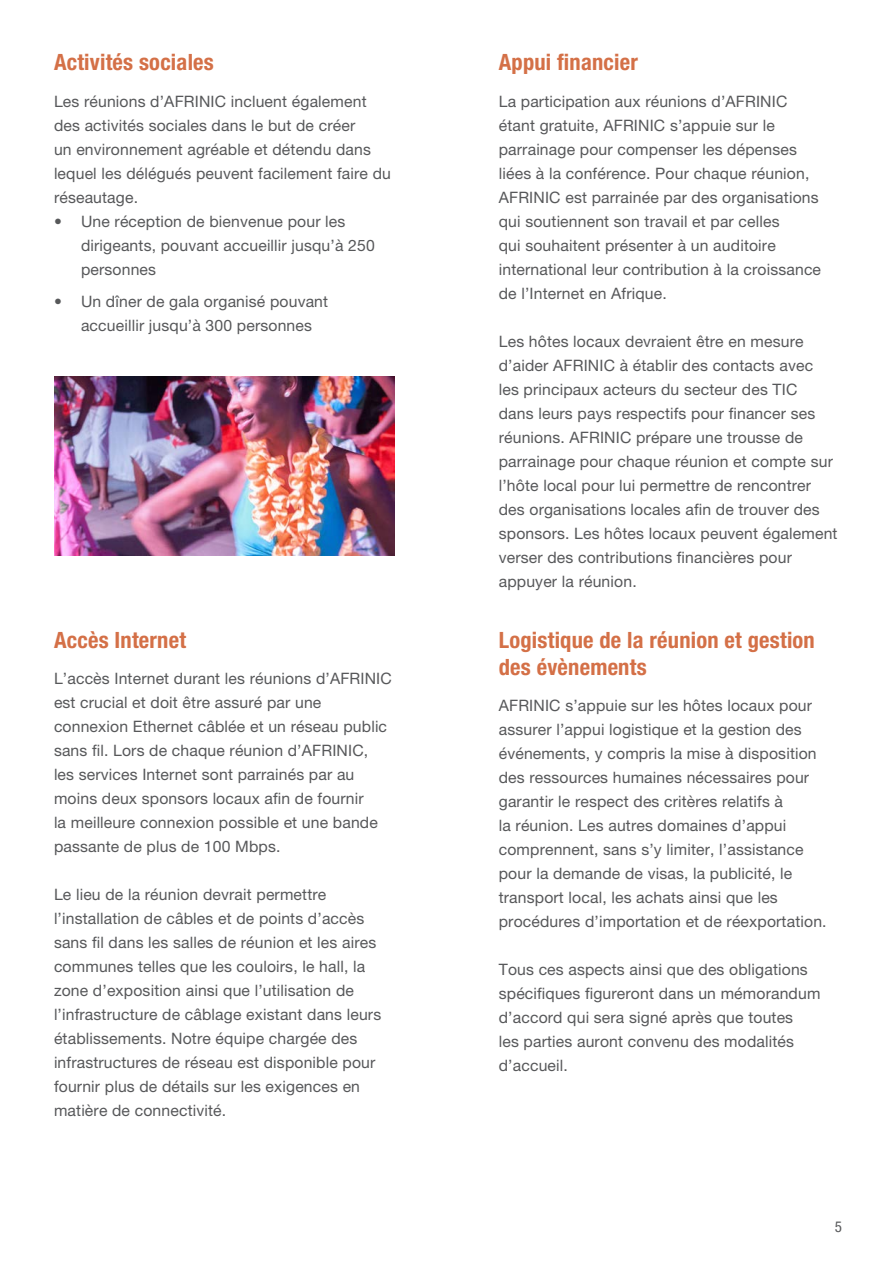
<style>
.page{position:relative;width:893px;height:1263px;background:#fff}
.page>*{position:absolute;margin:0;border:0;box-sizing:border-box;transform-origin:0 0}
.Paragraph_Style_1{font:700 condensed 22.5px/27px "Helvetica Neue LT Pro";letter-spacing:.01em;color:#d47047}
.body{font:15.75px/24px "Helvetica Neue LT Pro";letter-spacing:.01em;color:#57585a}
.t1{font:condensed 15px "Helvetica Neue LT Pro";color:#57585a}
</style>
<div class="page">
<img style="left:54px;top:376px;width:340px;height:179px">
<p class="Paragraph_Style_1" style="left:54px;top:48px;width:161px">Activités sociales</p>
<p class="body" style="left:54px;top:89px;width:338px">Les réunions d’AFRINIC incluent également des activités sociales dans le but de créer<br>un environnement agréable et détendu dans lequel les délégués peuvent facilement faire du réseautage.</p>
<p class="body" style="left:81px;top:209px;width:295px;text-indent:-27px">• Une réception de bienvenue pour les dirigeants, pouvant accueillir jusqu’à 250 personnes</p>
<p class="body" style="left:81px;top:290px;width:249px;text-indent:-27px">• Un dîner de gala organisé pouvant accueillir jusqu’à 300 personnes</p>
<p class="Paragraph_Style_1" style="left:54px;top:626px;width:134px">Accès Internet</p>
<p class="body" style="left:54px;top:666px;width:339px">L’accès Internet durant les réunions d’AFRINIC est crucial et doit être assuré par une connexion Ethernet câblée et un réseau public sans fil. Lors de chaque réunion d’AFRINIC, les services Internet sont parrainés par au moins deux sponsors locaux afin de fournir<br>la meilleure connexion possible et une bande passante de plus de 100 Mbps.</p>
<p class="body" style="left:54px;top:882px;width:329px">Le lieu de la réunion devrait permettre l’installation de câbles et de points d’accès sans fil dans les salles de réunion et les aires communes telles que les couloirs, le hall, la zone d’exposition ainsi que l’utilisation de l’infrastructure de câblage existant dans leurs établissements. Notre équipe chargée des infrastructures de réseau est disponible pour fournir plus de détails sur les exigences en matière de connectivité.</p>
<p class="Paragraph_Style_1" style="left:499px;top:48px;width:141px">Appui financier</p>
<p class="body" style="left:499px;top:89px;width:324px">La participation aux réunions d’AFRINIC étant gratuite, AFRINIC s’appuie sur le parrainage pour compenser les dépenses liées à la conférence. Pour chaque réunion, AFRINIC est parrainée par des organisations qui soutiennent son travail et par celles<br>qui souhaitent présenter à un auditoire international leur contribution à la croissance de l’Internet en Afrique.</p>
<p class="body" style="left:499px;top:329px;width:340px">Les hôtes locaux devraient être en mesure d’aider AFRINIC à établir des contacts avec<br>les principaux acteurs du secteur des TIC<br>dans leurs pays respectifs pour financer ses réunions. AFRINIC prépare une trousse de parrainage pour chaque réunion et compte sur l’hôte local pour lui permettre de rencontrer des organisations locales afin de trouver des sponsors. Les hôtes locaux peuvent également verser des contributions financières pour appuyer la réunion.</p>
<p class="Paragraph_Style_1" style="left:499px;top:626px;width:318px">Logistique de la réunion et gestion des évènements</p>
<p class="body" style="left:499px;top:693px;width:329px">AFRINIC s’appuie sur les hôtes locaux pour assurer l’appui logistique et la gestion des événements, y compris la mise à disposition des ressources humaines nécessaires pour garantir le respect des critères relatifs à<br>la réunion. Les autres domaines d’appui comprennent, sans s’y limiter, l’assistance pour la demande de visas, la publicité, le transport local, les achats ainsi que les procédures d’importation et de réexportation.</p>
<p class="body" style="left:499px;top:957px;width:323px">Tous ces aspects ainsi que des obligations spécifiques figureront dans un mémorandum d’accord qui sera signé après que toutes<br>les parties auront convenu des modalités d’accueil.</p>
<p class="t1" style="left:835px;top:1218px;width:9px">5</p>
</div>
